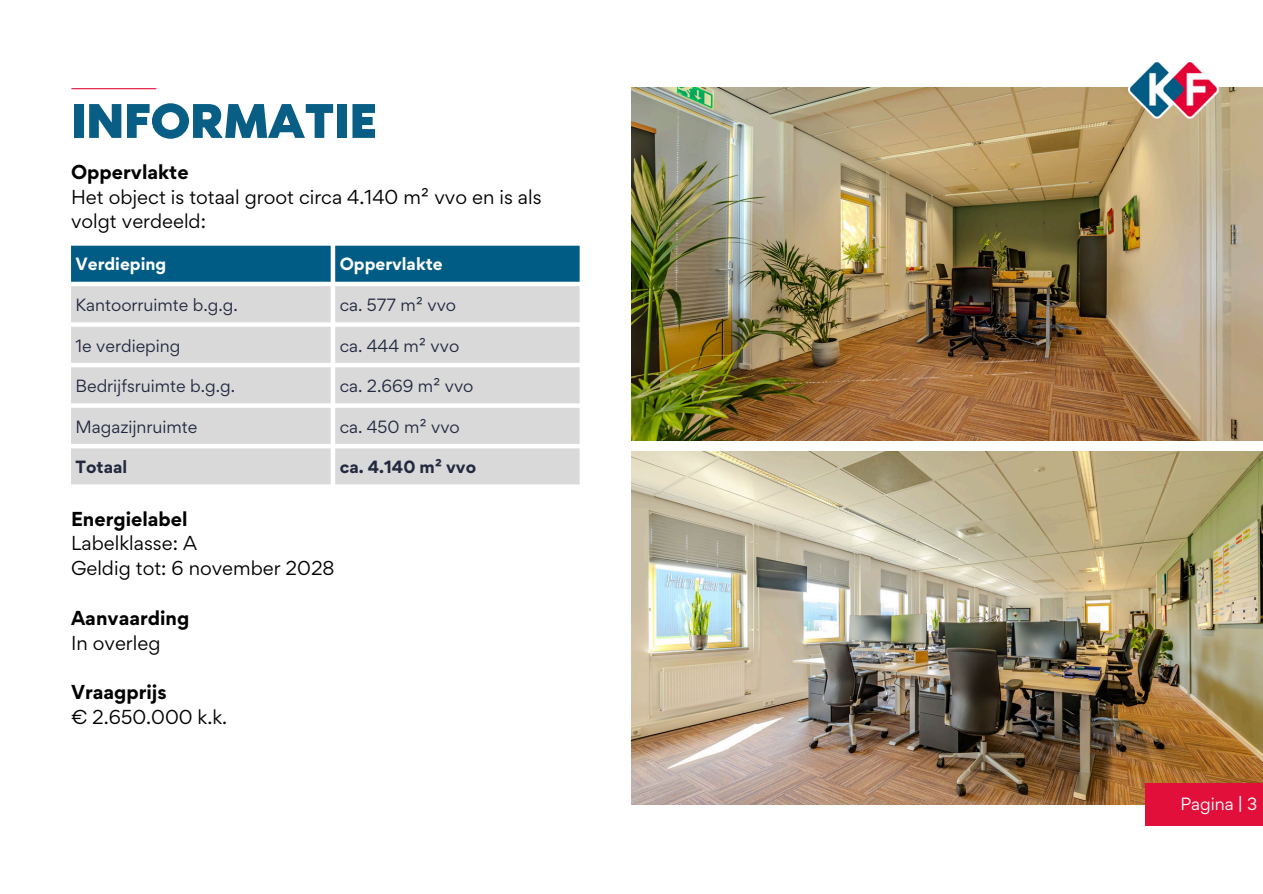
<style>
.page{position:relative;width:1263px;height:894px;background:#fff}
.page>*{position:absolute;margin:0;border:0;box-sizing:border-box;transform-origin:0 0}
.t1{font:61.35px "RTL Media Pro Medium";color:#095e86}
.t2{font:18px/24.8px "Gordita";color:#000}
.t3{font:700 18px/24.8px "Gordita";color:#000}
.t4{font:15.75px "Gordita";color:#22283f}
.t5{font:700 15.75px "Gordita";color:#fff}
.t6{font:700 15.75px "Gordita";color:#22283f}
.t7{font:15.75px "Gordita";color:#fff}
.s1{font-weight:700}
.s2{font-weight:400}
</style>
<div class="page">
<img style="left:631px;top:87px;width:632px;height:353px">
<img style="left:631px;top:451px;width:632px;height:353px">
<img style="left:1128px;top:62px;width:90px;height:57px">
<hr style="left:72px;top:88px;width:84px;height:1px;background:#e10f3a">
<div style="left:1146px;top:782px;width:117px;height:43px;background:#e10f3a"></div>
<div style="left:71px;top:245px;width:509px;height:36px;background:#005c84"></div>
<svg style="left:71px;top:286px;width:509px;height:198px;background:#dcdcdc"></svg>
<h2 class="t1" style="left:71px;top:94px;width:307px">INFORMATIE</h2>
<p class="t2" style="left:71px;top:159px;width:472px"><span class="s1">Oppervlakte<br></span>Het object is totaal groot circa 4.140 m² vvo en is als volgt verdeeld:</p>
<h2 class="t5" style="left:76px;top:253px;width:92px">Verdieping</h2>
<h2 class="t5" style="left:340px;top:253px;width:105px">Oppervlakte</h2>
<p class="t4" style="left:76px;top:294px;width:164px">Kantoorruimte b.g.g.</p>
<p class="t4" style="left:340px;top:294px;width:118px">ca. 577 m² vvo</p>
<p class="t4" style="left:76px;top:334px;width:106px">1e verdieping</p>
<p class="t4" style="left:340px;top:334px;width:121px">ca. 444 m² vvo</p>
<p class="t4" style="left:76px;top:375px;width:161px">Bedrijfsruimte b.g.g.</p>
<p class="t4" style="left:340px;top:375px;width:135px">ca. 2.669 m² vvo</p>
<p class="t4" style="left:76px;top:415px;width:124px">Magazijnruimte</p>
<p class="t4" style="left:340px;top:415px;width:122px">ca. 450 m² vvo</p>
<p class="t6" style="left:76px;top:456px;width:53px">Totaal</p>
<p class="t6" style="left:340px;top:456px;width:138px">ca. 4.140 m² vvo</p>
<p class="t2" style="left:71px;top:506px;width:265px"><span class="s1">Energielabel<br></span>Labelklasse: A<br>Geldig tot: 6 november 2028</p>
<p class="t3" style="left:71px;top:605px;width:120px">Aanvaarding<br><span class="s2">In overleg</span></p>
<p class="t2" style="left:71px;top:679px;width:158px"><span class="s1">Vraagprijs<br></span>€ 2.650.000 k.k.</p>
<h2 class="t7" style="left:1180px;top:793px;width:78px">Pagina | 3</h2>
</div>
